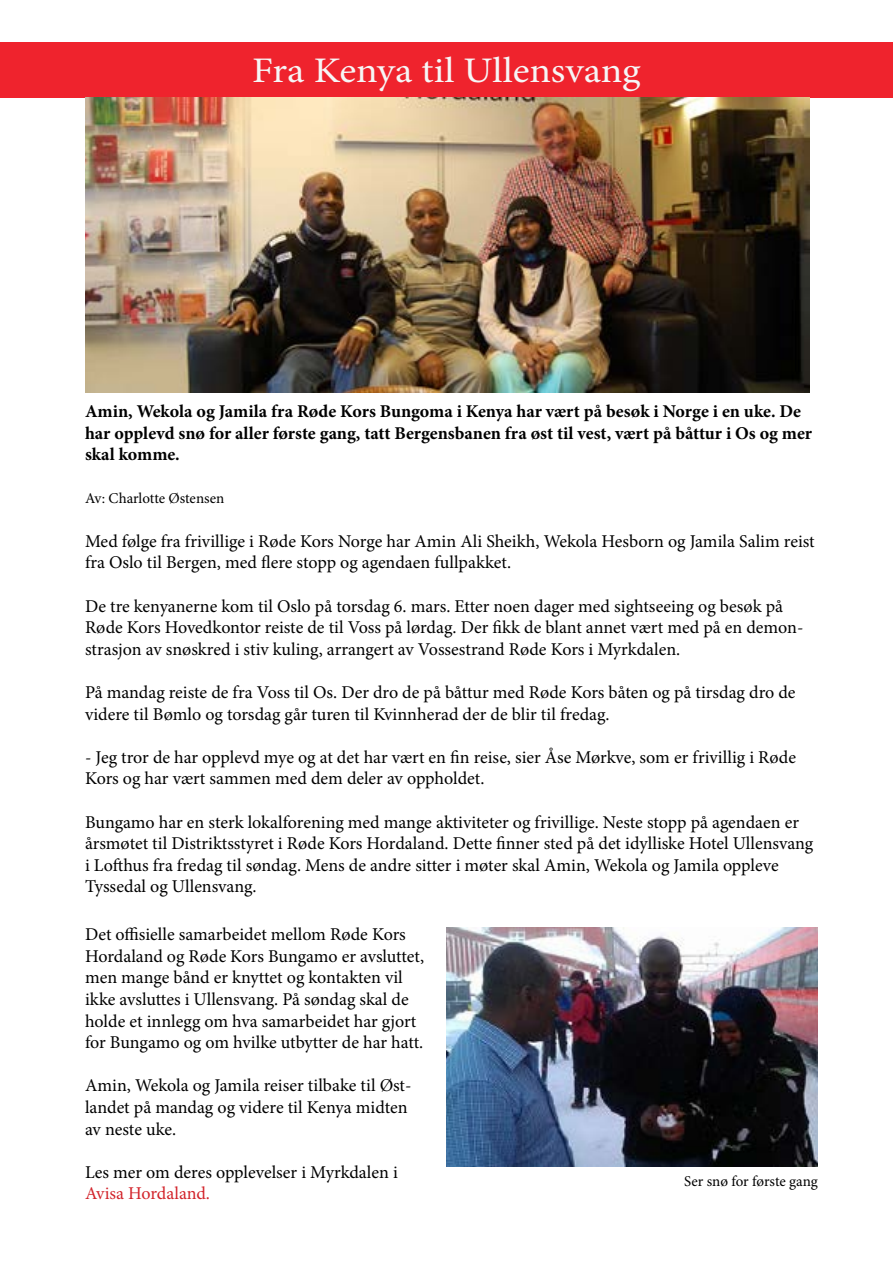
<style>
.page{position:relative;width:893px;height:1263px;background:#fff}
.page>*{position:absolute;margin:0;border:0;box-sizing:border-box;transform-origin:0 0}
.t1{font:36px "Minion Pro";color:#f6f6f6;scale:1.1 1}
.t2{font:18px/21.6px "Minion Pro";color:#000}
.t3{font:700 18px/21.6px "Minion Pro";color:#000}
.t4{font:18px "Minion Pro";letter-spacing:-.005em;color:#d2232a}
.t5{font:15px "Minion Pro";letter-spacing:-.005em;color:#000}
</style>
<div class="page">
<div style="left:0;top:43px;width:893px;height:55px;background:#ef232d"></div>
<img style="left:85px;top:98px;width:724px;height:294px">
<img style="left:446px;top:927px;width:372px;height:239px">
<h1 class="t1" style="left:252px;top:47px;width:355px">Fra Kenya til Ullensvang</h1>
<p class="t3" style="left:85px;top:400px;width:729px">Amin, Wekola og Jamila fra Røde Kors Bungoma i Kenya har vært på besøk i Norge i en uke. De har opplevd snø for aller første gang, tatt Bergensbanen fra øst til vest, vært på båttur i Os og mer skal komme.</p>
<p class="t5" style="left:85px;top:489px;width:141px">Av: Charlotte Østensen</p>
<p class="t2" style="left:85px;top:530px;width:731px">Med følge fra frivillige i Røde Kors Norge har Amin Ali Sheikh, Wekola Hesborn og Jamila Salim reist fra Oslo til Bergen, med flere stopp og agendaen fullpakket.</p>
<p class="t2" style="left:85px;top:595px;width:720px">De tre kenyanerne kom til Oslo på torsdag 6. mars. Etter noen dager med sightseeing og besøk på<br>Røde Kors Hovedkontor reiste de til Voss på lørdag. Der fikk de blant annet vært med på en demon&shy;strasjon av snøskred i stiv kuling, arrangert av Vossestrand Røde Kors i Myrkdalen.</p>
<p class="t2" style="left:85px;top:681px;width:712px">På mandag reiste de fra Voss til Os. Der dro de på båttur med Røde Kors båten og på tirsdag dro de videre til Bømlo og torsdag går turen til Kvinnherad der de blir til fredag.</p>
<p class="t2" style="left:85px;top:746px;width:712px">- Jeg tror de har opplevd mye og at det har vært en fin reise, sier Åse Mørkve, som er frivillig i Røde<br>Kors og har vært sammen med dem deler av oppholdet.</p>
<p class="t2" style="left:85px;top:811px;width:730px">Bungamo har en sterk lokalforening med mange aktiviteter og frivillige. Neste stopp på agendaen er årsmøtet til Distriktsstyret i Røde Kors Hordaland. Dette finner sted på det idylliske Hotel Ullensvang i Lofthus fra fredag til søndag. Mens de andre sitter i møter skal Amin, Wekola og Jamila oppleve Tyssedal og Ullensvang.</p>
<p class="t2" style="left:85px;top:924px;width:341px">Det offisielle samarbeidet mellom Røde Kors Hordaland og Røde Kors Bungamo er avsluttet, men mange bånd er knyttet og kontakten vil ikke avsluttes i Ullensvang. På søndag skal de holde et innlegg om hva samarbeidet har gjort for Bungamo og om hvilke utbytter de har hatt.</p>
<p class="t2" style="left:85px;top:1075px;width:328px">Amin, Wekola og Jamila reiser tilbake til Øst&shy;landet på mandag og videre til Kenya midten av neste uke.</p>
<p class="t2" style="left:85px;top:1161px;width:314px">Les mer om deres opplevelser i Myrkdalen i</p>
<p class="t4" style="left:85px;top:1181px;width:127px">Avisa Hordaland.</p>
<p class="t5" style="left:684px;top:1171px;width:135px">Ser snø for første gang</p>
</div>
